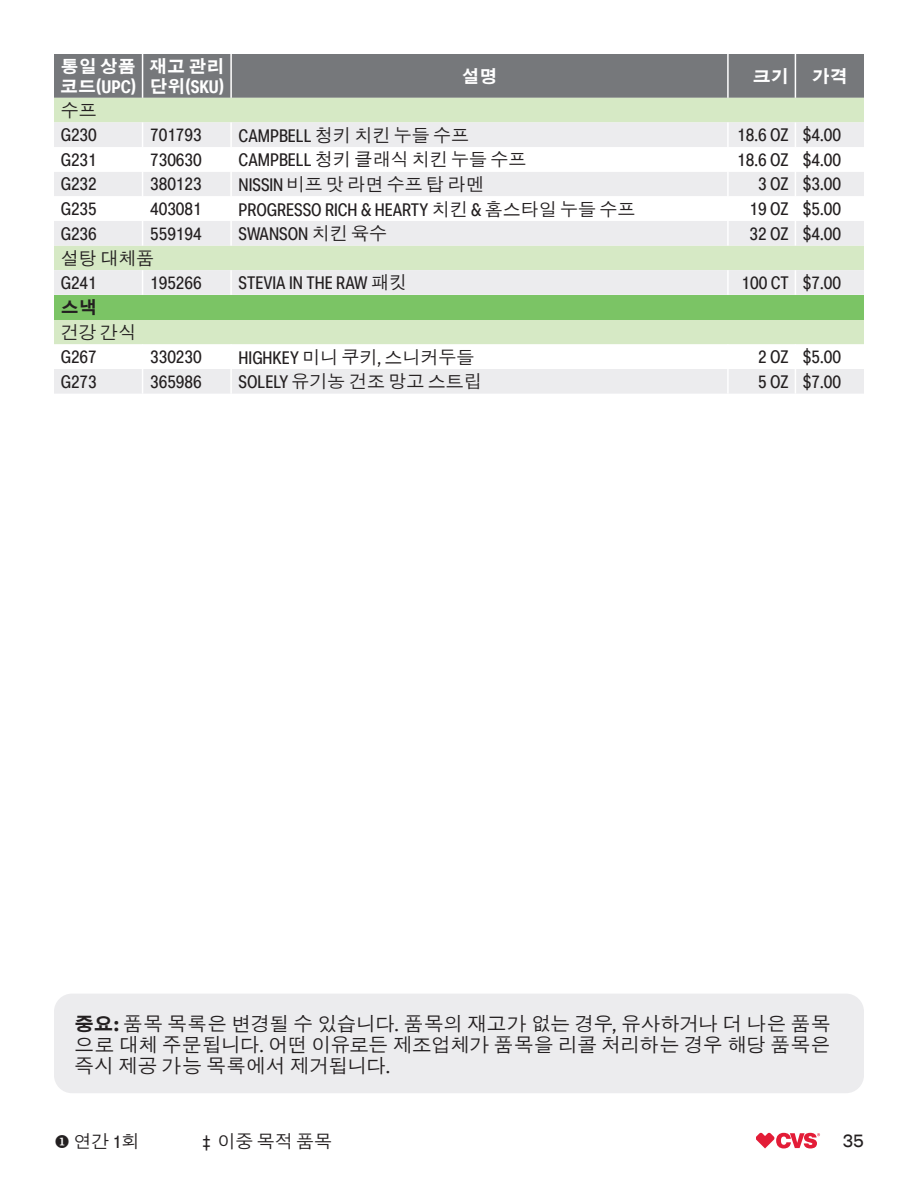
<style>
.page{position:relative;width:918px;height:1188px;background:#fff}
.page>*{position:absolute;margin:0;border:0;box-sizing:border-box;transform-origin:0 0}
.footnote{font:500 19.5px/21px "SM Gothic Std";color:#231f20;text-align:justify}
._2025_Row_Style{font:18px "CVS Health Sans Cd";color:#231f20}
._2025_Row_Style-2{font:500 18px "SM Gothic Std";color:#231f20}
._2025_Row_Style-3{font:700 18px/19.5px "SM Gothic Std";color:#fff}
._2025_Sub-Categories{font:500 18px "SM Gothic Std";color:#231f20}
.t1{font:18px "CVS Health Sans";color:#231f20}
._2025_Categories{font:700 18px "SM Gothic Std";color:#231f20}
.s1{font-family:"CVS Health Sans Cd"}
.s2{font-family:"SM Gothic Std";font-weight:500}
.s3{font-family:"CVS Health Sans Cd";font-weight:400}
.s4{font-weight:700}
.s5{font-family:"CVS Health Sans";font-weight:700}
.s6{font-family:"CVS Health Sans";font-weight:400}
</style>
<div class="page">
<svg style="left:756px;top:1133px;width:64px;height:15px"></svg>
<div style="left:54px;top:54px;width:810px;height:44px;background:#76787b"></div>
<div style="left:54px;top:98px;width:810px;height:24px;background:#d6e9c5"></div>
<div style="left:54px;top:122px;width:810px;height:272px;background:#ececee"></div>
<svg style="left:54px;top:147px;width:810px;height:222px"></svg>
<div style="left:54px;top:295px;width:810px;height:25px;background:#7bc465"></div>
<hr style="left:142px;top:54px;width:1px;height:44px;background:#fff">
<hr style="left:230px;top:54px;width:2px;height:44px;background:#fff">
<hr style="left:727px;top:54px;width:2px;height:44px;background:#fff">
<hr style="left:795px;top:54px;width:1px;height:44px;background:#fff">
<hr style="left:230px;top:122px;width:2px;height:25px;background:#fff">
<hr style="left:727px;top:122px;width:2px;height:25px;background:#fff">
<hr style="left:230px;top:147px;width:2px;height:25px;background:#fff">
<hr style="left:727px;top:147px;width:2px;height:25px;background:#fff">
<hr style="left:230px;top:172px;width:2px;height:24px;background:#fff">
<hr style="left:727px;top:172px;width:2px;height:24px;background:#fff">
<hr style="left:230px;top:196px;width:2px;height:25px;background:#fff">
<hr style="left:727px;top:196px;width:2px;height:25px;background:#fff">
<svg style="left:142px;top:122px;width:1px;height:124px"></svg>
<hr style="left:230px;top:221px;width:2px;height:25px;background:#fff">
<hr style="left:727px;top:221px;width:2px;height:25px;background:#fff">
<svg style="left:795px;top:122px;width:1px;height:124px"></svg>
<svg style="left:142px;top:270px;width:1px;height:25px"></svg>
<hr style="left:230px;top:270px;width:2px;height:25px;background:#fff">
<hr style="left:727px;top:270px;width:2px;height:25px;background:#fff">
<svg style="left:795px;top:270px;width:1px;height:25px"></svg>
<hr style="left:230px;top:344px;width:2px;height:25px;background:#fff">
<hr style="left:727px;top:344px;width:2px;height:25px;background:#fff">
<svg style="left:142px;top:344px;width:1px;height:50px"></svg>
<hr style="left:230px;top:369px;width:2px;height:25px;background:#fff">
<hr style="left:727px;top:369px;width:2px;height:25px;background:#fff">
<svg style="left:795px;top:344px;width:1px;height:50px"></svg>
<div style="left:54px;top:994px;width:810px;height:99px;background:#ececee;border-radius:18px"></div>
<p class="_2025_Row_Style-3" style="left:60px;top:58px;width:78px">통일 상품 코드<span class="s1">(UPC)</span></p>
<p class="_2025_Row_Style-3" style="left:149px;top:58px;width:77px">재고 관리 단위<span class="s1">(SKU)</span></p>
<p class="_2025_Row_Style-3" style="left:462px;top:68px;width:37px">설명</p>
<p class="_2025_Row_Style-3" style="left:753px;top:68px;width:38px">크기</p>
<p class="_2025_Row_Style-3" style="left:812px;top:68px;width:37px">가격</p>
<p class="_2025_Sub-Categories" style="left:61px;top:101px;width:37px">수프</p>
<p class="_2025_Row_Style" style="left:61px;top:124px;width:38px">G230</p>
<p class="_2025_Row_Style" style="left:150px;top:124px;width:53px">701793</p>
<p class="_2025_Row_Style" style="left:239px;top:124px;width:232px">CAMPBELL <span class="s2">청키 치킨 누들 수프</span></p>
<p class="_2025_Row_Style" style="left:737px;top:124px;width:53px">18.6 OZ</p>
<p class="_2025_Row_Style" style="left:803px;top:124px;width:40px">$4.00</p>
<p class="_2025_Row_Style" style="left:61px;top:148px;width:38px">G231</p>
<p class="_2025_Row_Style" style="left:150px;top:148px;width:53px">730630</p>
<p class="_2025_Row_Style-2" style="left:239px;top:150px;width:289px"><span class="s3">CAMPBELL</span> 청키 클래식 치킨 누들 수프</p>
<p class="_2025_Row_Style" style="left:737px;top:148px;width:53px">18.6 OZ</p>
<p class="_2025_Row_Style" style="left:803px;top:148px;width:40px">$4.00</p>
<p class="_2025_Row_Style" style="left:61px;top:173px;width:38px">G232</p>
<p class="_2025_Row_Style" style="left:150px;top:173px;width:53px">380123</p>
<p class="_2025_Row_Style-2" style="left:239px;top:175px;width:247px"><span class="s3">NISSIN</span> 비프 맛 라면 수프 탑 라멘</p>
<p class="_2025_Row_Style" style="left:758px;top:173px;width:32px">3 OZ</p>
<p class="_2025_Row_Style" style="left:803px;top:173px;width:40px">$3.00</p>
<p class="_2025_Row_Style" style="left:61px;top:198px;width:38px">G235</p>
<p class="_2025_Row_Style" style="left:150px;top:198px;width:53px">403081</p>
<p class="_2025_Row_Style" style="left:239px;top:198px;width:399px">PROGRESSO RICH &amp; HEARTY <span class="s2">치킨</span> &amp; <span class="s2">홈스타일 누들 수프</span></p>
<p class="_2025_Row_Style" style="left:750px;top:198px;width:41px">19 OZ</p>
<p class="_2025_Row_Style" style="left:803px;top:198px;width:40px">$5.00</p>
<p class="_2025_Row_Style" style="left:61px;top:222px;width:38px">G236</p>
<p class="_2025_Row_Style" style="left:150px;top:222px;width:53px">559194</p>
<p class="_2025_Row_Style" style="left:239px;top:223px;width:150px">SWANSON <span class="s2">치킨 육수</span></p>
<p class="_2025_Row_Style" style="left:750px;top:222px;width:41px">32 OZ</p>
<p class="_2025_Row_Style" style="left:803px;top:222px;width:40px">$4.00</p>
<p class="_2025_Sub-Categories" style="left:61px;top:249px;width:95px">설탕 대체품</p>
<p class="_2025_Row_Style" style="left:61px;top:272px;width:38px">G241</p>
<p class="_2025_Row_Style" style="left:150px;top:272px;width:53px">195266</p>
<p class="_2025_Row_Style" style="left:239px;top:272px;width:170px">STEVIA IN THE RAW <span class="s2">패킷</span></p>
<p class="_2025_Row_Style" style="left:742px;top:272px;width:49px">100 CT</p>
<p class="_2025_Row_Style" style="left:803px;top:272px;width:40px">$7.00</p>
<p class="_2025_Categories" style="left:61px;top:298px;width:37px">스낵</p>
<p class="_2025_Sub-Categories" style="left:61px;top:323px;width:77px">건강 간식</p>
<p class="_2025_Row_Style" style="left:61px;top:346px;width:38px">G267</p>
<p class="_2025_Row_Style" style="left:150px;top:346px;width:53px">330230</p>
<p class="_2025_Row_Style-2" style="left:239px;top:348px;width:237px"><span class="s3">HIGHKEY</span> 미니 쿠키<span class="s3">,</span> 스니커두들</p>
<p class="_2025_Row_Style" style="left:758px;top:346px;width:32px">2 OZ</p>
<p class="_2025_Row_Style" style="left:803px;top:346px;width:40px">$5.00</p>
<p class="_2025_Row_Style" style="left:61px;top:370px;width:38px">G273</p>
<p class="_2025_Row_Style" style="left:150px;top:370px;width:53px">365986</p>
<p class="_2025_Row_Style-2" style="left:239px;top:372px;width:245px"><span class="s3">SOLELY</span> 유기농 건조 망고 스트립</p>
<p class="_2025_Row_Style" style="left:758px;top:370px;width:32px">5 OZ</p>
<p class="_2025_Row_Style" style="left:803px;top:370px;width:40px">$7.00</p>
<p class="footnote" style="left:75px;top:1014px;width:758px"><span class="s4">중요</span><span class="s5">:</span> 품목 목록은 변경될 수 있습니다<span class="s6">.</span> 품목의 재고가 없는 경우<span class="s6">,</span> 유사하거나 더 나은 품목 으로 대체 주문됩니다<span class="s6">.</span> 어떤 이유로든 제조업체가 품목을 리콜 처리하는 경우 해당 품목은 즉시 제공 가능 목록에서 제거됩니다<span class="s6">.</span></p>
<p class="_2025_Row_Style-2" style="left:54px;top:1133px;width:87px">◆ 연간 <span class="s3">1</span>회</p>
<p class="_2025_Row_Style-2" style="left:202px;top:1132px;width:131px"><span class="s3">‡</span> 이중 목적 품목</p>
<p class="t1" style="left:843px;top:1130px;width:23px">35</p>
</div>
